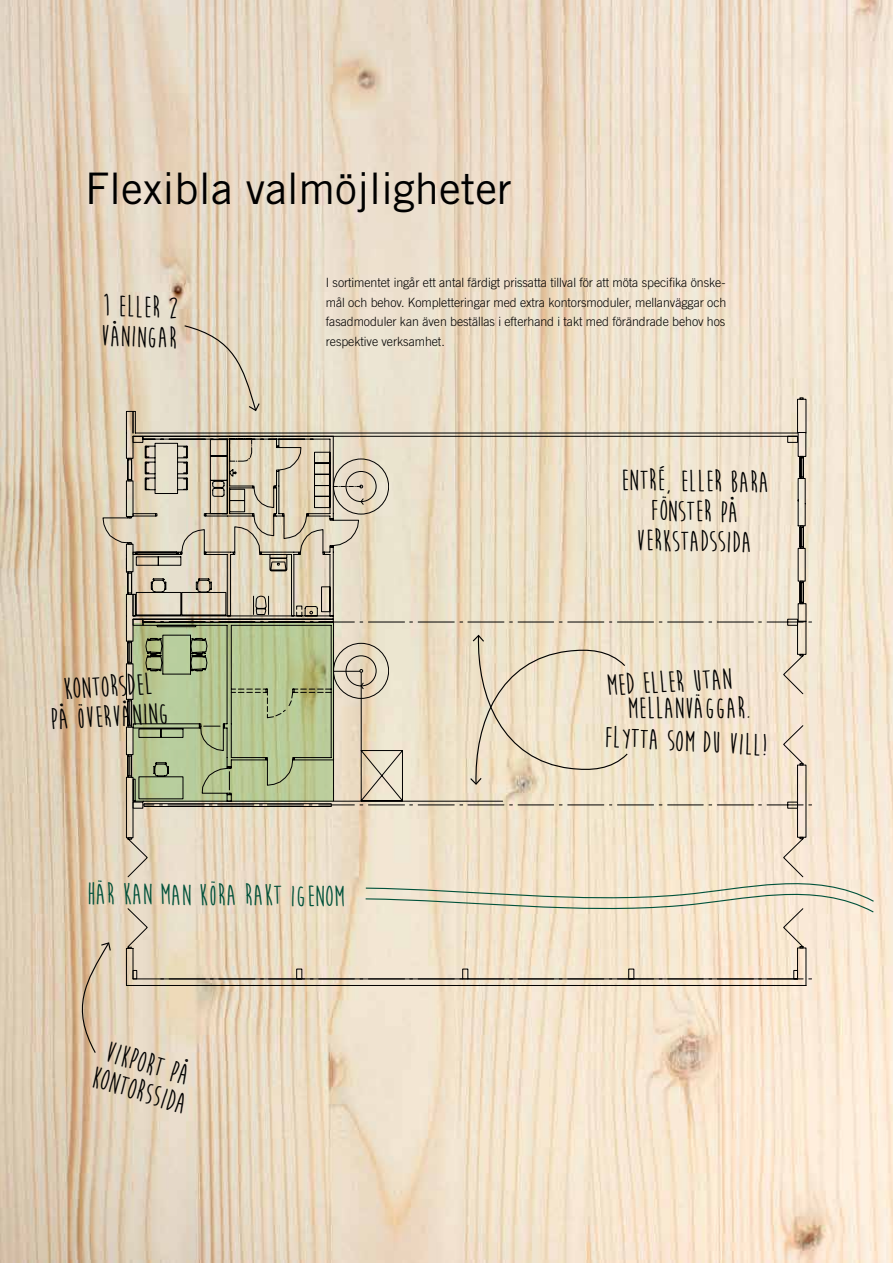
<style>
.page{position:relative;width:893px;height:1263px;background:#fff}
.page>*{position:absolute;margin:0;border:0;box-sizing:border-box;transform-origin:0 0}
.t1{font:43.5px "Trade Gothic";color:#000}
.t2{font:700 30px/30px "Moon Flower";color:#000}
.t3{font:700 30px "Moon Flower";letter-spacing:-.01em;color:#00513a}
.t4{font:300 12.75px/19.5px "Trade Gothic";letter-spacing:-.005em;color:#000;text-align:justify}
</style>
<div class="page">
<img style="left:0;top:0;width:893px;height:1263px">
<svg style="left:183px;top:324px;width:78px;height:73px"></svg>
<svg style="left:71px;top:941px;width:41px;height:113px"></svg>
<svg style="left:812px;top:870px;width:63px;height:45px"></svg>
<svg style="left:102px;top:397px;width:710px;height:582px"></svg>
<svg style="left:797px;top:432px;width:10px;height:190px"></svg>
<svg style="left:129px;top:643px;width:1px;height:19px"></svg>
<svg style="left:129px;top:701px;width:1px;height:24px"></svg>
<svg style="left:129px;top:756px;width:2px;height:45px"></svg>
<svg style="left:131px;top:622px;width:372px;height:180px"></svg>
<svg style="left:333px;top:459px;width:56px;height:55px"></svg>
<svg style="left:333px;top:643px;width:56px;height:56px"></svg>
<h1 class="t1" style="left:85px;top:162px;width:428px">Flexibla valmöjligheter</h1>
<h2 class="t2" style="left:102px;top:291px;width:78px;rotate:2deg">1 ELLER 2<br>VÅNINGAR</h2>
<h2 class="t2" style="left:48px;top:675px;width:121px;text-align:center;rotate:-3deg">KONTORSDEL<br>PÅ ÖVERVÅNING</h2>
<p class="t4" style="left:326px;top:273px;width:402px">I sortimentet ingår ett antal färdigt prissatta tillval för att möta specifika önske&shy;mål och behov. Kompletteringar med extra kontorsmoduler, mellanväggar och fasadmoduler kan även beställas i efterhand i takt med förändrade behov hos respektive verksamhet.</p>
<h2 class="t2" style="left:621px;top:465px;width:150px;text-align:center;rotate:1deg">ENTRÉ, ELLER BARA<br>FÖNSTER PÅ<br>VERKSTADSSIDA</h2>
<h2 class="t2" style="left:606px;top:671px;width:127px;rotate:-3deg">MED ELLER UTAN</h2>
<h2 class="t2" style="left:628px;top:694px;width:125px">MELLANVÄGGAR.</h2>
<h2 class="t2" style="left:605px;top:722px;width:165px;rotate:3deg">FLYTTA SOM DU VILL!</h2>
<h2 class="t3" style="left:87px;top:879px;width:260px">HÄR KAN MAN KÖRA RAKT IGENOM</h2>
<h2 class="t2" style="left:105px;top:1036px;width:100px;line-height:28.5px;rotate:17deg">VIKPORT PÅ<br>KONTORSSIDA</h2>
</div>
